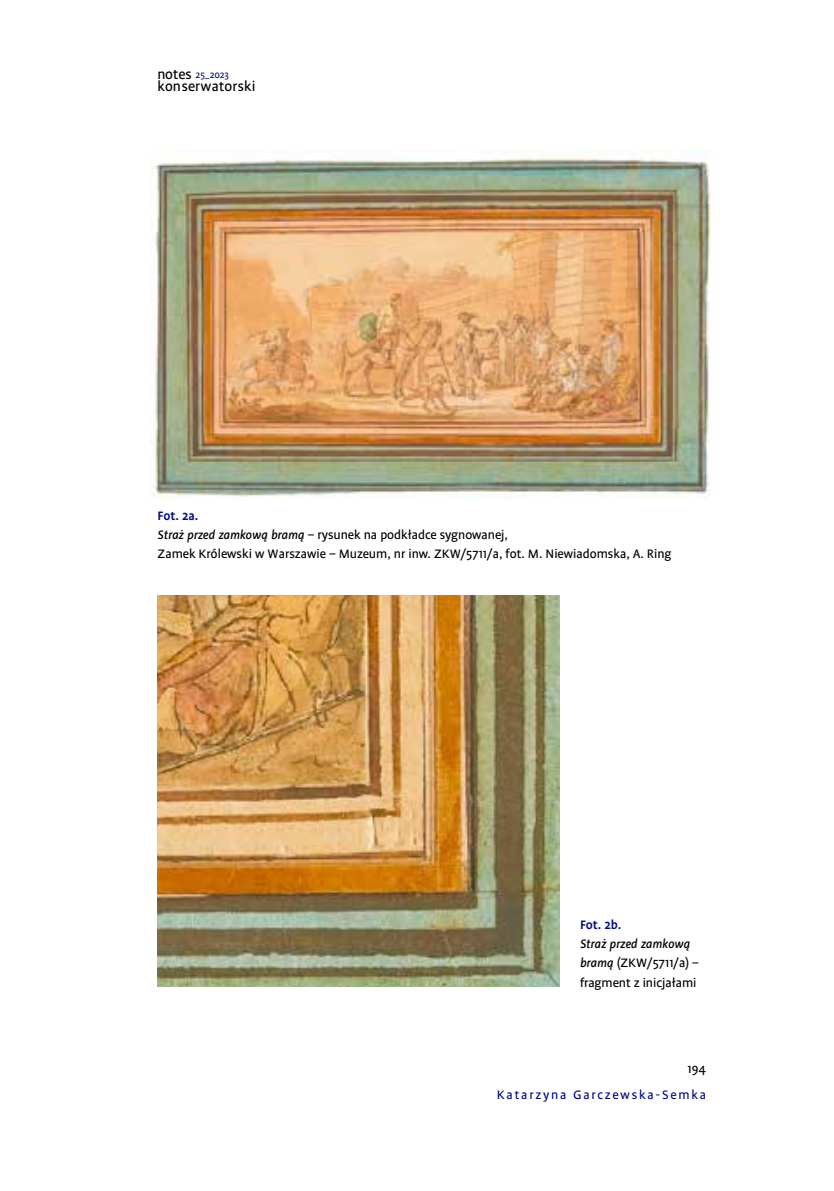
<style>
.page{position:relative;width:834px;height:1191px;background:#fff}
.page>*{position:absolute;margin:0;border:0;box-sizing:border-box;transform-origin:0 0}
.t1{font:15.75px "Zaluski";letter-spacing:.02em;color:#000}
.t2{font:14px/19.2px "Zaluski";color:#000}
.t3{font:14px "Zaluski";letter-spacing:.13em;color:#000c87}
.t4{font:700 14px "Zaluski";color:#000c87}
.t5{font:10.5px "Zaluski";letter-spacing:-.02em;color:#000c87}
.s1{font-size:15.75px;color:#000}
.s2{font-weight:700;color:#000c87}
.s3{font-style:italic}
</style>
<div class="page">
<img style="left:149px;top:148px;width:562px;height:350px">
<img style="left:158px;top:595px;width:401px;height:391px">
<p class="t5" style="left:158px;top:69px;width:73px"><span class="s1">notes</span> 25_2023</p>
<p class="t1" style="left:158px;top:78px;width:99px">konserwatorski</p>
<p class="t2" style="left:158px;top:506px;width:515px"><span class="s2">Fot. 2a.<br></span><span class="s3">Straż przed zamkową bramą</span> – rysunek na podkładce sygnowanej,<br>Zamek Królewski w Warszawie – Muzeum, nr inw. ZKW/5711/a, fot. M. Niewiadomska, A. Ring</p>
<p class="t4" style="left:580px;top:917px;width:43px">Fot. 2b.</p>
<p class="t2" style="left:580px;top:934px;width:120px"><span class="s3">Straż przed zamkową bramą</span> (ZKW/5711/a) – fragment z inicjałami</p>
<p class="t2" style="left:687px;top:1059px;width:20px">194</p>
<p class="t3" style="left:497px;top:1087px;width:211px">Katarzyna Garczewska-Semka</p>
</div>
